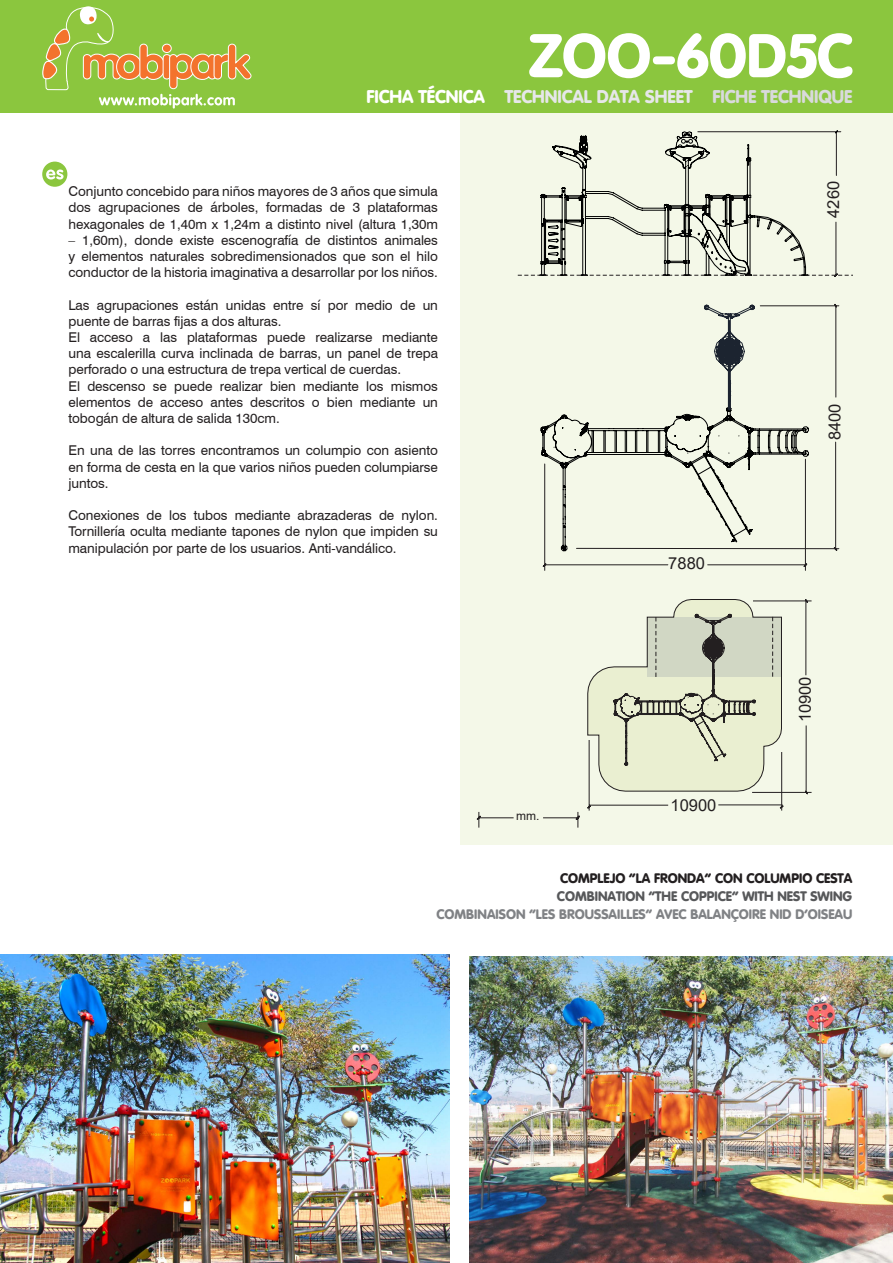
<style>
.page{position:relative;width:893px;height:1263px;background:#fff}
.page>*{position:absolute;margin:0;border:0;box-sizing:border-box;transform-origin:0 0}
.t1{font:900 60px "VAG Rounded Black S Si";color:#fff}
.t2{font:900 18px "VAG Rounded Black S Si";color:#e6e7e9}
.t3{font:16.5px "Arial";color:#231f20}
.t4{font:13.5px/16.2px "Swiss 721 BT";letter-spacing:-.005em;color:#231f20;text-align:justify}
.t5{font:900 13.5px "VAG Rounded Black S Si";color:#808285}
.t6{font:900 13.5px "VAG Rounded Black S Si";color:#57585a}
.t7{font:900 13.5px "VAG Rounded Black S Si";color:#231f20}
.t8{font:12px "Arial";color:#231f20}
.s1{color:#fff}
.s2{color:#d9dadc}
</style>
<div class="page">
<div style="left:460px;top:98px;width:433px;height:746px;background:#f4f8e8"></div>
<div style="left:0;top:0;width:893px;height:113px;background:#8bc63e"></div>
<svg style="left:42px;top:6px;width:210px;height:103px"></svg>
<img style="left:470px;top:956px;width:423px;height:307px">
<img style="left:0;top:954px;width:449px;height:309px">
<div style="left:42px;top:162px;width:25px;height:25px;background:#8bc63e;border-radius:50%"></div>
<svg style="left:46px;top:169px;width:18px;height:10px"></svg>
<hr style="left:708px;top:564px;width:97px;height:1px;background:#231f20">
<hr style="left:544px;top:464px;width:1px;height:106px;background:#231f20">
<hr style="left:835px;top:306px;width:1px;height:91px;background:#231f20">
<hr style="left:836px;top:132px;width:1px;height:43px;background:#231f20">
<hr style="left:836px;top:222px;width:1px;height:53px;background:#231f20">
<hr style="left:698px;top:131px;width:143px;height:1px;background:#231f20">
<svg style="left:835px;top:130px;width:7px;height:4px"></svg>
<hr style="left:576px;top:548px;width:263px;height:1px;background:#231f20">
<svg style="left:833px;top:547px;width:7px;height:4px"></svg>
<hr style="left:760px;top:305px;width:79px;height:1px;background:#231f20">
<svg style="left:834px;top:304px;width:6px;height:13px"></svg>
<hr style="left:805px;top:459px;width:1px;height:111px;background:#231f20">
<svg style="left:803px;top:555px;width:5px;height:12px"></svg>
<hr style="left:835px;top:442px;width:1px;height:107px;background:#231f20">
<svg style="left:540px;top:131px;width:269px;height:421px"></svg>
<svg style="left:542px;top:554px;width:12px;height:13px"></svg>
<hr style="left:545px;top:564px;width:123px;height:1px;background:#231f20">
<svg style="left:518px;top:273px;width:334px;height:11px"></svg>
<svg style="left:704px;top:304px;width:51px;height:106px"></svg>
<hr style="left:806px;top:600px;width:1px;height:75px;background:#231f20">
<hr style="left:752px;top:792px;width:60px;height:1px;background:#231f20">
<hr style="left:806px;top:725px;width:1px;height:67px;background:#231f20">
<svg style="left:804px;top:599px;width:8px;height:13px"></svg>
<hr style="left:753px;top:601px;width:59px;height:1px;background:#231f20">
<svg style="left:476px;top:805px;width:115px;height:23px"></svg>
<hr style="left:718px;top:804px;width:64px;height:1px;background:#231f20">
<hr style="left:589px;top:740px;width:1px;height:70px;background:#231f20">
<hr style="left:589px;top:805px;width:79px;height:1px;background:#231f20">
<svg style="left:770px;top:805px;width:14px;height:6px"></svg>
<hr style="left:781px;top:752px;width:1px;height:58px;background:#231f20">
<svg style="left:587px;top:599px;width:195px;height:193px"></svg>
<p class="t1" style="left:530px;top:19px;width:324px">ZOO-60D5C</p>
<p class="t2" style="left:367px;top:85px;width:487px"><span class="s1">FICHA TÉCNICA</span> TECHNICAL DATA SHEET <span class="s2">FICHE TECHNIQUE</span></p>
<p class="t4" style="left:68px;top:183px;width:371px">Conjunto concebido para niños mayores de 3 años que simula dos agrupaciones de árboles, formadas de 3 plataformas hexagonales de 1,40m x 1,24m a distinto nivel (altura 1,30m</p>
<p class="t4" style="left:68px;top:232px;width:371px">– 1,60m), donde existe escenografía de distintos animales y elementos naturales sobredimensionados que son el hilo conductor de la historia imaginativa a desarrollar por los niños.</p>
<p class="t4" style="left:68px;top:296px;width:371px">Las agrupaciones están unidas entre sí por medio de un puente de barras fijas a dos alturas.</p>
<p class="t4" style="left:68px;top:329px;width:371px">El acceso a las plataformas puede realizarse mediante una escalerilla curva inclinada de barras, un panel de trepa perforado o una estructura de trepa vertical de cuerdas.</p>
<p class="t4" style="left:68px;top:377px;width:371px">El descenso se puede realizar bien mediante los mismos elementos de acceso antes descritos o bien mediante un tobogán de altura de salida 130cm.</p>
<p class="t4" style="left:68px;top:442px;width:371px">En una de las torres encontramos un columpio con asiento en forma de cesta en la que varios niños pueden columpiarse juntos.</p>
<p class="t4" style="left:68px;top:507px;width:371px">Conexiones de los tubos mediante abrazaderas de nylon.<br>Tornillería oculta mediante tapones de nylon que impiden su manipulación por parte de los usuarios. Anti-vandálico.</p>
<p class="t8" style="left:516px;top:807px;width:25px">mm.</p>
<p class="t3" style="left:668px;top:552px;width:38px">7880</p>
<p class="t3" style="left:670px;top:793px;width:47px">10900</p>
<p class="t3" style="left:822px;top:218px;width:38px;rotate:-90deg">4260</p>
<p class="t3" style="left:823px;top:440px;width:38px;rotate:-90deg">8400</p>
<p class="t3" style="left:793px;top:722px;width:47px;rotate:-90deg">10900</p>
<p class="t7" style="left:560px;top:870px;width:294px">COMPLEJO “LA FRONDA” CON COLUMPIO CESTA</p>
<p class="t6" style="left:557px;top:888px;width:297px">COMBINATION “THE COPPICE” WITH NEST SWING</p>
<p class="t5" style="left:436px;top:906px;width:417px">COMBINAISON “LES BROUSSAILLES” AVEC BALANÇOIRE NID D’OISEAU</p>
</div>
